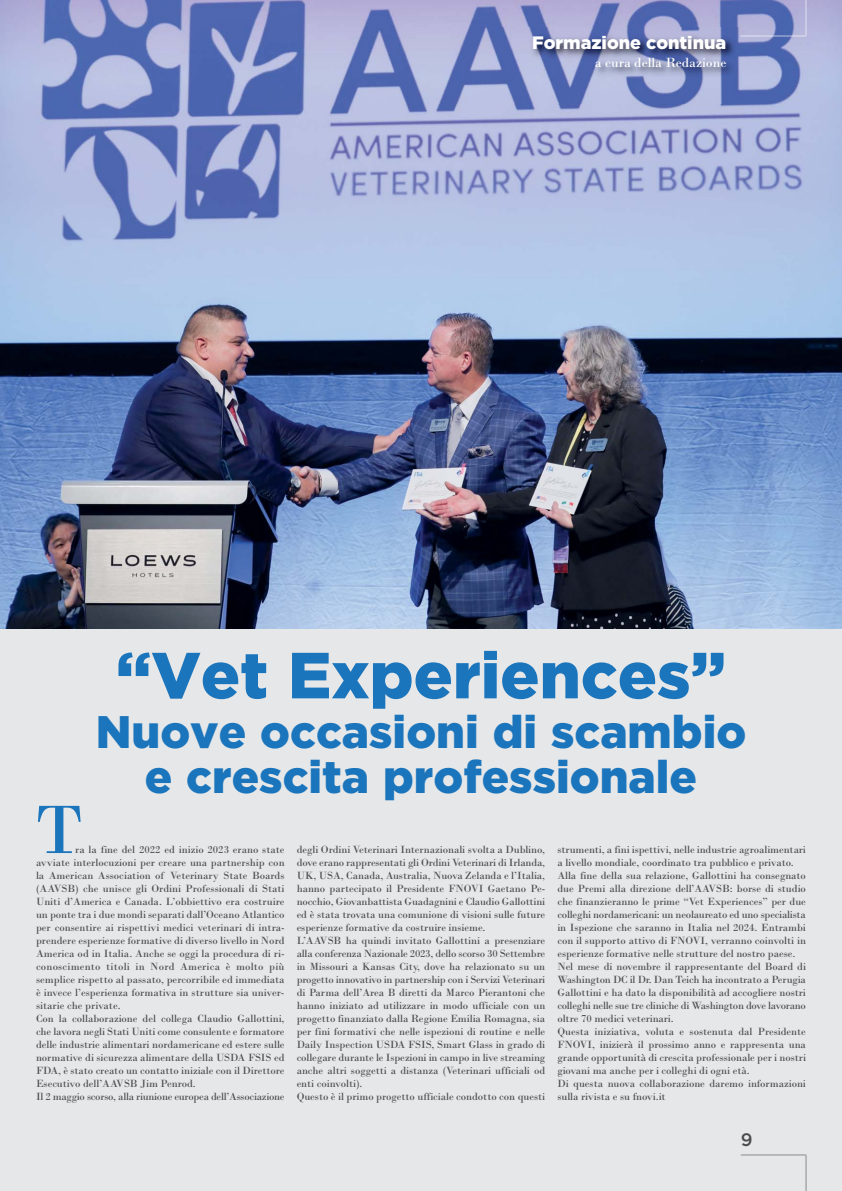
<style>
.page{position:relative;width:842px;height:1191px;background:#e6e7e8}
.page>*{position:absolute;margin:0;border:0;box-sizing:border-box;transform-origin:0 0}
.t1{font:72px "Bodoni";color:#1b75bc}
.t2{font:900 65px "Gotham";color:#1b75bc}
.t3{font:900 45.6px/45px "Gotham";color:#1b75bc;text-align:center}
.t4{font:900 18px "Gotham";color:#fff}
.t5{font:500 18px "Gotham";color:#4c4c4e}
.t6{font:14px "Bodoni";color:#fff}
.t7{font:11px/13px "Bodoni";letter-spacing:-.005em;color:#4c4c4e}
</style>
<div class="page">
<img style="left:0;top:0;width:842px;height:628px">
<img style="left:404px;top:28px;width:363px;height:76px">
<svg style="left:740px;top:1154px;width:67px;height:37px"></svg>
<svg style="left:740px;top:0;width:67px;height:37px;background:#8892c7"></svg>
<h3 class="t4" style="left:532px;top:36px;width:196px">Formazione continua</h3>
<p class="t6" style="left:595px;top:58px;width:133px">a cura della Redazione</p>
<h2 class="t2" style="left:116px;top:651px;width:612px">“Vet Experiences”</h2>
<h3 class="t3" style="left:96px;top:713px;width:652px">Nuove occasioni di scambio e crescita professionale</h3>
<h1 class="t1" style="left:36px;top:805px;width:48px">T</h1>
<p class="t7" style="left:36px;top:844px;width:250px;text-indent:39px">ra la fine del 2022 ed inizio 2023 erano state avviate interlocuzioni per creare una partnership con la American Association of Veterinary State Boards (AAVSB) che unisce gli Ordini Professionali di Stati Uniti d’America e Canada. L’obbiettivo era costruire un ponte tra i due mondi separati dall’Oceano Atlantico per consentire ai rispettivi medici veterinari di intra&shy;prendere esperienze formative di diverso livello in Nord America od in Italia. Anche se oggi la procedura di ri&shy;conoscimento titoli in Nord America è molto più semplice rispetto al passato, percorribile ed immediata è invece l’esperienza formativa in strutture sia univer&shy;sitarie che private.<br>Con la collaborazione del collega Claudio Gallottini, che lavora negli Stati Uniti come consulente e formatore delle industrie alimentari nordamericane ed estere sulle normative di sicurezza alimentare della USDA FSIS ed FDA, è stato creato un contatto iniziale con il Direttore Esecutivo dell’AAVSB Jim Penrod.<br>Il 2 maggio scorso, alla riunione europea dell’Associazione</p>
<p class="t7" style="left:297px;top:844px;width:250px">degli Ordini Veterinari Internazionali svolta a Dublino, dove erano rappresentati gli Ordini Veterinari di Irlanda, UK, USA, Canada, Australia, Nuova Zelanda e l’Italia, hanno partecipato il Presidente FNOVI Gaetano Pe&shy;nocchio, Giovanbattista Guadagnini e Claudio Gallottini ed è stata trovata una comunione di visioni sulle future esperienze formative da costruire insieme.<br>L’AAVSB ha quindi invitato Gallottini a presenziare alla conferenza Nazionale 2023, dello scorso 30 Settembre in Missouri a Kansas City, dove ha relazionato su un progetto innovativo in partnership con i Servizi Veterinari di Parma dell’Area B diretti da Marco Pierantoni che hanno iniziato ad utilizzare in modo ufficiale con un progetto finanziato dalla Regione Emilia Romagna, sia per fini formativi che nelle ispezioni di routine e nelle Daily Inspection USDA FSIS, Smart Glass in grado di collegare durante le Ispezioni in campo in live streaming anche altri soggetti a distanza (Veterinari ufficiali od enti coinvolti).<br>Questo è il primo progetto ufficiale condotto con questi</p>
<p class="t7" style="left:557px;top:844px;width:250px">strumenti, a fini ispettivi, nelle industrie agroalimentari a livello mondiale, coordinato tra pubblico e privato.<br>Alla fine della sua relazione, Gallottini ha consegnato due Premi alla direzione dell’AAVSB: borse di studio che finanzieranno le prime “Vet Experiences” per due colleghi nordamericani: un neolaureato ed uno specialista in Ispezione che saranno in Italia nel 2024. Entrambi con il supporto attivo di FNOVI, verranno coinvolti in esperienze formative nelle strutture del nostro paese.<br>Nel mese di novembre il rappresentante del Board di Washington DC il Dr. Dan Teich ha incontrato a Perugia Gallottini e ha dato la disponibilità ad accogliere nostri colleghi nelle sue tre cliniche di Washington dove lavorano oltre 70 medici veterinari.<br>Questa iniziativa, voluta e sostenuta dal Presidente FNOVI, inizierà il prossimo anno e rappresenta una grande opportunità di crescita professionale per i nostri giovani ma anche per i colleghi di ogni età.<br>Di questa nuova collaborazione daremo informazioni sulla rivista e su fnovi.it</p>
<h3 class="t5" style="left:741px;top:1133px;width:13px">9</h3>
</div>
